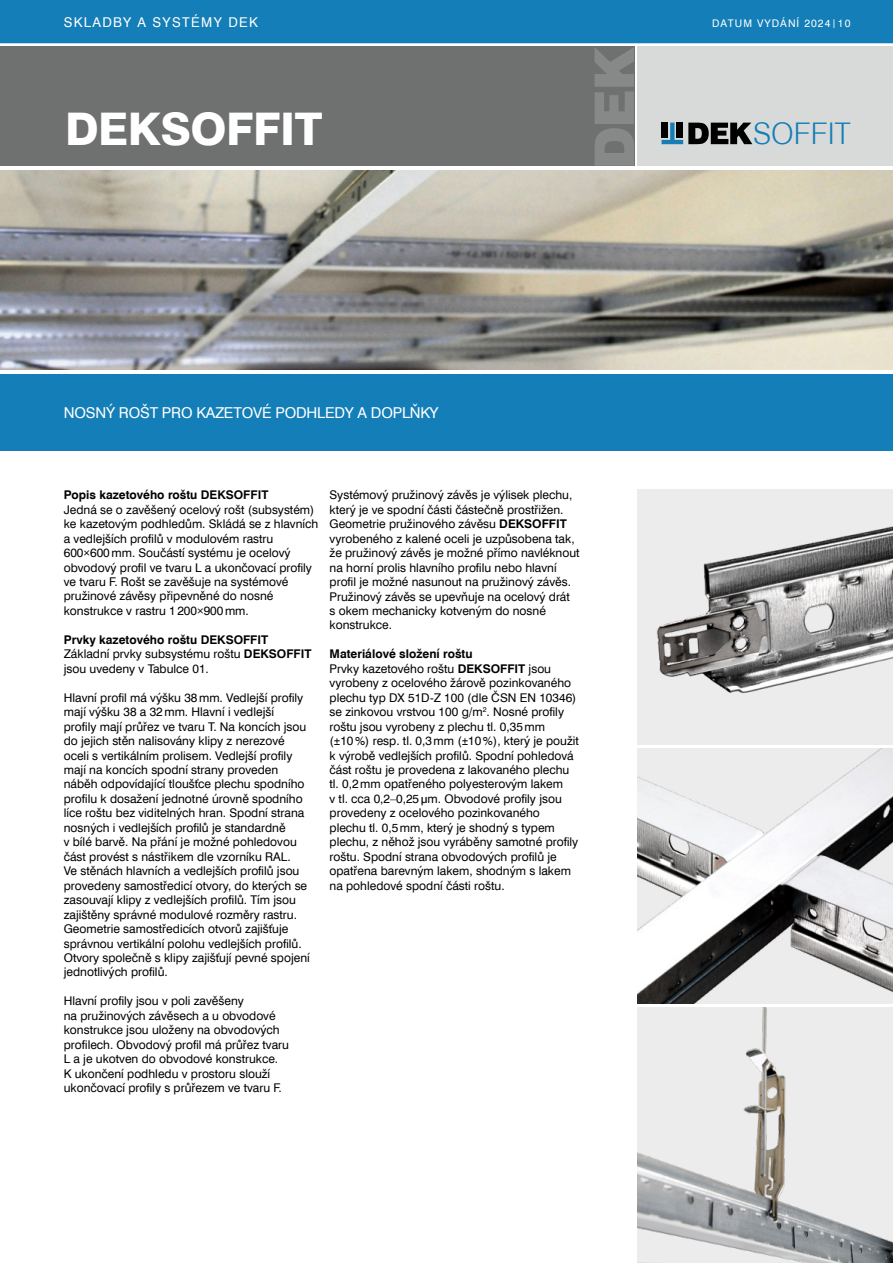
<style>
.page{position:relative;width:893px;height:1263px;background:#fff}
.page>*{position:absolute;margin:0;border:0;box-sizing:border-box;transform-origin:0 0}
.t1{font:800 45px "Swiss 721 TL";letter-spacing:-.01em;color:#fff}
.t2{font:300 29.85px "Swiss 721 TL";color:#137eb7}
.t3{font:15px "Swiss 721 TL";letter-spacing:-.01em;color:#fff}
.t4{font:13.5px "Swiss 721 TL";letter-spacing:.1em;color:#fff}
.t5{font:12px/14.4px "Swiss 721 TL";color:#000}
.t6{font:700 12px "Swiss 721 TL";color:#000}
.t7{font:10.5px "Swiss 721 TL";letter-spacing:.1em;color:#fff}
.s1{font-weight:700}
</style>
<div class="page">
<div style="left:0;top:374px;width:893px;height:77px;background:#137eb7"></div>
<img style="left:0;top:170px;width:893px;height:200px">
<img style="left:638px;top:748px;width:255px;height:255px">
<div style="left:638px;top:489px;width:255px;height:255px;background:#ececec"></div>
<img style="left:657px;top:526px;width:236px;height:167px">
<img style="left:638px;top:1008px;width:255px;height:255px">
<svg style="left:0;top:0;width:893px;height:166px;background:#6e8a99"></svg>
<div style="left:677px;top:123px;width:6px;height:15px;background:#000"></div>
<div style="left:662px;top:123px;width:6px;height:15px;background:#000"></div>
<p class="t4" style="left:64px;top:14px;width:196px">SKLADBY A SYSTÉMY DEK</p>
<h1 class="t1" style="left:65px;top:99px;width:259px">DEKSOFFIT</h1>
<p class="t3" style="left:64px;top:403px;width:376px">NOSNÝ ROŠT PRO KAZETOVÉ PODHLEDY A DOPLŇKY</p>
<p class="t6" style="left:64px;top:487px;width:206px">Popis kazetového roštu DEKSOFFIT</p>
<p class="t5" style="left:64px;top:502px;width:256px">Jedná se o zavěšený ocelový rošt (subsystém) ke kazetovým podhledům. Skládá se z hlavních a vedlejších profilů v modulovém rastru 600×600mm. Součástí systému je ocelový obvodový profil ve tvaru L a ukončovací profily ve tvaru F. Rošt se zavěšuje na systémové pružinové závěsy připevněné do nosné konstrukce v rastru 1200×900mm.</p>
<p class="t5" style="left:64px;top:632px;width:249px"><span class="s1">Prvky kazetového roštu DEKSOFFIT<br></span>Základní prvky subsystému roštu <span class="s1">DEKSOFFIT </span>jsou uvedeny v Tabulce 01.</p>
<p class="t5" style="left:64px;top:690px;width:248px">Hlavní profil má výšku 38mm. Vedlejší profily mají výšku 38 a 32mm. Hlavní i vedlejší<br>profily mají průřez ve tvaru T. Na koncích jsou do jejich stěn nalisovány klipy z nerezové oceli s vertikálním prolisem. Vedlejší profily mají na koncích spodní strany proveden náběh odpovídající tloušťce plechu spodního profilu k dosažení jednotné úrovně spodního líce roštu bez viditelných hran. Spodní strana nosných i vedlejších profilů je standardně<br>v bílé barvě. Na přání je možné pohledovou část provést s nástřikem dle vzorníku RAL.<br>Ve stěnách hlavních a vedlejších profilů jsou provedeny samostředicí otvory, do kterých se zasouvají klipy z vedlejších profilů. Tím jsou zajištěny správné modulové rozměry rastru.<br>Geometrie samostředicích otvorů zajišťuje správnou vertikální polohu vedlejších profilů.<br>Otvory společně s klipy zajišťují pevné spojení jednotlivých profilů.</p>
<p class="t5" style="left:64px;top:994px;width:227px">Hlavní profily jsou v poli zavěšeny<br>na pružinových závěsech a u obvodové konstrukce jsou uloženy na obvodových profilech. Obvodový profil má průřez tvaru L a je ukotven do obvodové konstrukce.<br>K ukončení podhledu v prostoru slouží ukončovací profily s průřezem ve tvaru F.</p>
<p class="t5" style="left:330px;top:488px;width:252px">Systémový pružinový závěs je výlisek plechu, který je ve spodní části částečně prostřižen.<br>Geometrie pružinového závěsu <span class="s1">DEKSOFFIT </span>vyrobeného z kalené oceli je uzpůsobena tak, že pružinový závěs je možné přímo navléknout na horní prolis hlavního profilu nebo hlavní profil je možné nasunout na pružinový závěs.<br>Pružinový závěs se upevňuje na ocelový drát<br>s okem mechanicky kotveným do nosné konstrukce.</p>
<p class="t5" style="left:330px;top:647px;width:251px"><span class="s1">Materiálové složení roštu<br></span>Prvky kazetového roštu <span class="s1">DEKSOFFIT</span> jsou vyrobeny z ocelového žárově pozinkovaného plechu typ DX 51D-Z 100 (dle ČSN EN 10346) se zinkovou vrstvou 100 g/m<sup>2</sup>. Nosné profily roštu jsou vyrobeny z plechu tl. 0,35mm (±10%) resp. tl. 0,3mm (±10%), který je použit k výrobě vedlejších profilů. Spodní pohledová část roštu je provedena z lakovaného plechu tl. 0,2mm opatřeného polyesterovým lakem<br>v tl. cca 0,2–0,25µm. Obvodové profily jsou provedeny z ocelového pozinkovaného plechu tl. 0,5mm, který je shodný s typem plechu, z něhož jsou vyráběny samotné profily roštu. Spodní strana obvodových profilů je opatřena barevným lakem, shodným s lakem na pohledové spodní části roštu.</p>
<p class="t7" style="left:712px;top:17px;width:140px">DATUM VYDÁNÍ 2024|10</p>
<h2 class="t2" style="left:753px;top:114px;width:99px">SOFFIT</h2>
</div>
